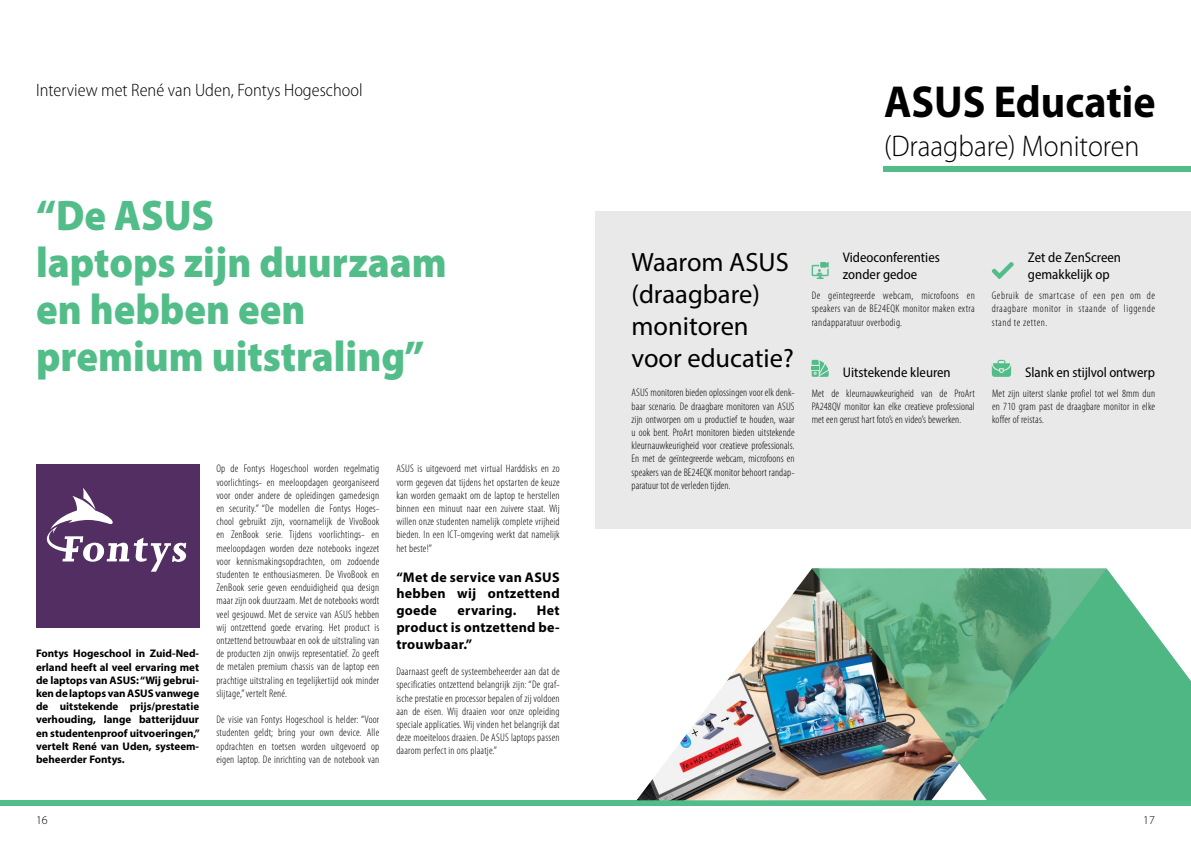
<style>
.page{position:relative;width:1191px;height:842px;background:#fff}
.page>*{position:absolute;margin:0;border:0;box-sizing:border-box;transform-origin:0 0}
.t1{font:700 45px "Myriad Pro";color:#000;scale:.93 1}
.t2{font:900 43px/47px "Myriad Pro";color:#53bd89;scale:.93 1}
.t3{font:300 30px "Myriad Pro";color:#000;scale:.93 1}
.t4{font:26.5px/32px "Myriad Pro";color:#000}
.t5{font:300 semi-condensed 18px "Myriad Pro";color:#000}
.t6{font:semi-condensed 14px/16.8px "Myriad Pro";color:#000}
.t7{font:700 14px/16.8px "Myriad Pro";letter-spacing:.02em;color:#000;text-align:justify}
.t8{font:300 12px "Myriad Pro";color:#000}
.t9{font:300 condensed 11px/13.2px "Myriad Pro";letter-spacing:.02em;color:#000;text-align:justify}
.t10{font:700 11px/13.2px "Myriad Pro";color:#000;text-align:justify}
</style>
<div class="page">
<div style="left:0;top:800px;width:595px;height:6px;background:#53bd89"></div>
<div style="left:595px;top:800px;width:596px;height:6px;background:#53bd89"></div>
<div style="left:595px;top:212px;width:596px;height:317px;background:#e9e9ea"></div>
<div style="left:883px;top:167px;width:308px;height:5px;background:#53bd89"></div>
<img style="left:637px;top:569px;width:175px;height:231px">
<img style="left:812px;top:569px;width:379px;height:231px">
<svg style="left:811px;top:262px;width:17px;height:17px"></svg>
<svg style="left:991px;top:262px;width:23px;height:17px"></svg>
<svg style="left:811px;top:360px;width:17px;height:17px"></svg>
<svg style="left:991px;top:360px;width:20px;height:17px"></svg>
<div style="left:36px;top:464px;width:163px;height:163px;background:#522e62"></div>
<svg style="left:47px;top:488px;width:139px;height:84px"></svg>
<h3 class="t5" style="left:36px;top:81px;width:328px">Interview met René van Uden, Fontys Hogeschool</h3>
<h1 class="t1" style="left:884px;top:72px;width:293px">ASUS Educatie</h1>
<h3 class="t3" style="left:884px;top:129px;width:276px">(Draagbare) Monitoren</h3>
<h2 class="t2" style="left:36px;top:191px;width:443px">“De ASUS<br>laptops zijn duurzaam en hebben een premium uitstraling”</h2>
<p class="t10" style="left:36px;top:647px;width:165px">Fontys Hogeschool in Zuid-Ned&shy;erland heeft al veel ervaring met de laptops van ASUS: “Wij gebrui&shy;ken de laptops van ASUS vanwege de uitstekende prijs/prestatie verhouding, lange batterijduur en studentenproof uitvoeringen,” vertelt René van Uden, systeem&shy;beheerder Fontys.</p>
<p class="t9" style="left:216px;top:462px;width:164px">Op de Fontys Hogeschool worden regelmatig voorlichtings- en meeloopdagen georganiseerd voor onder andere de opleidingen gamedesign en security.” “De modellen die Fontys Hoges&shy;chool gebruikt zijn, voornamelijk de VivoBook en ZenBook serie. Tijdens voorlichtings- en meeloopdagen worden deze notebooks ingezet voor kennismakingsopdrachten, om zodoende studenten te enthousiasmeren. De VivoBook en ZenBook serie geven eenduidigheid qua design maar zijn ook duurzaam. Met de notebooks wordt veel gesjouwd. Met de service van ASUS hebben wij ontzettend goede ervaring. Het product is ontzettend betrouwbaar en ook de uitstraling van de producten zijn onwijs representatief. Zo geeft de metalen premium chassis van de laptop een prachtige uitstraling en tegelijkertijd ook minder slijtage,” vertelt René.</p>
<p class="t9" style="left:216px;top:713px;width:164px">De visie van Fontys Hogeschool is helder: “Voor studenten geldt; bring your own device. Alle opdrachten en toetsen worden uitgevoerd op eigen laptop. De inrichting van de notebook van</p>
<p class="t9" style="left:396px;top:462px;width:165px">ASUS is uitgevoerd met virtual Harddisks en zo vorm gegeven dat tijdens het opstarten de keuze kan worden gemaakt om de laptop te herstellen binnen een minuut naar een zuivere staat. Wij willen onze studenten namelijk complete vrijheid bieden. In een ICT-omgeving werkt dat namelijk het beste!”</p>
<p class="t7" style="left:396px;top:568px;width:165px">“Met de service van ASUS hebben wij ontzettend goede</p>
<p class="t7" style="left:457px;top:602px;width:60px">ervaring.</p>
<p class="t7" style="left:396px;top:602px;width:165px;text-indent:141px">Het product is ontzettend be&shy;trouwbaar.”</p>
<p class="t9" style="left:396px;top:665px;width:165px">Daarnaast geeft de systeembeheerder aan dat de specificaties ontzettend belangrijk zijn: “De graf&shy;ische prestatie en processor bepalen of zij voldoen aan de eisen. Wij draaien voor onze opleiding speciale applicaties. Wij vinden het belangrijk dat deze moeiteloos draaien. De ASUS laptops passen daarom perfect in ons plaatje.”</p>
<h3 class="t4" style="left:631px;top:246px;width:164px">Waarom ASUS (draagbare) monitoren voor educatie?</h3>
<p class="t9" style="left:631px;top:386px;width:165px">ASUS monitoren bieden oplossingen voor elk denk&shy;baar scenario. De draagbare monitoren van ASUS zijn ontworpen om u productief te houden, waar u ook bent. ProArt monitoren bieden uitstekende kleurnauwkeurigheid voor creatieve professionals.<br>En met de geïntegreerde webcam, microfoons en speakers van de BE24EQK monitor behoort randap&shy;paratuur tot de verleden tijden.</p>
<p class="t6" style="left:843px;top:249px;width:99px">Videoconferenties zonder gedoe</p>
<p class="t9" style="left:811px;top:289px;width:165px">De geïntegreerde webcam, microfoons en speakers van de BE24EQK monitor maken extra randapparatuur overbodig.</p>
<p class="t6" style="left:843px;top:363px;width:109px">Uitstekende kleuren</p>
<p class="t9" style="left:811px;top:387px;width:165px">Met de kleurnauwkeurigheid van de ProArt PA248QV monitor kan elke creatieve professional met een gerust hart foto’s en video’s bewerken.</p>
<p class="t6" style="left:1028px;top:249px;width:95px">Zet de ZenScreen gemakkelijk op</p>
<p class="t9" style="left:991px;top:289px;width:165px">Gebruik de smartcase of een pen om de draagbare monitor in staande of liggende stand te zetten.</p>
<p class="t6" style="left:1025px;top:363px;width:131px">Slank en stijlvol ontwerp</p>
<p class="t9" style="left:992px;top:387px;width:165px">Met zijn uiterst slanke profiel tot wel 8mm dun en 710 gram past de draagbare monitor in elke koffer of reistas.</p>
<p class="t8" style="left:36px;top:814px;width:13px">16</p>
<p class="t8" style="left:1143px;top:814px;width:13px">17</p>
</div>
